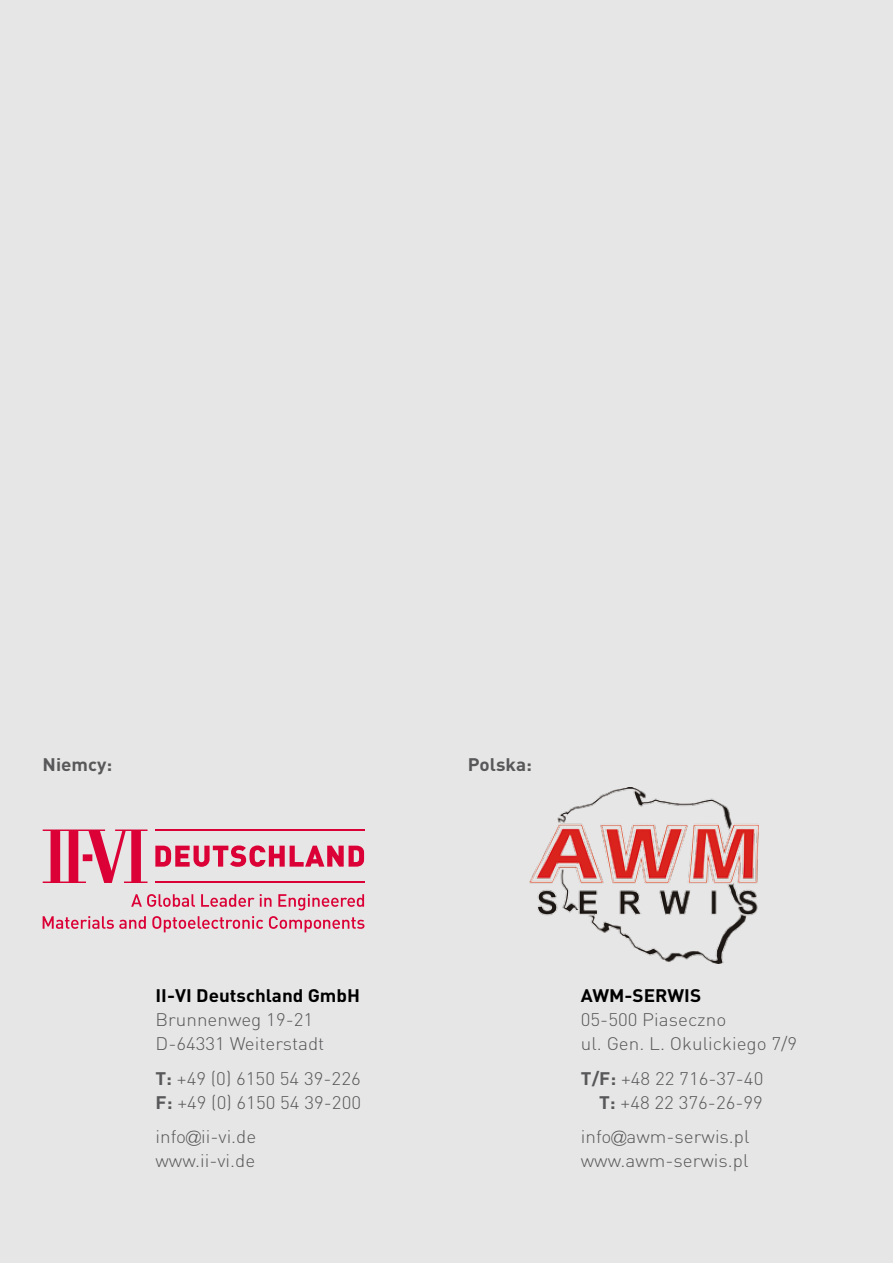
<style>
.page{position:relative;width:893px;height:1263px;background:#e6e6e6}
.page>*{position:absolute;margin:0;border:0;box-sizing:border-box;transform-origin:0 0}
.t1{font:300 18px/24px "DIN Pro";color:#58585a;scale:1.05 1}
.t2{font:700 18px "DIN Pro";color:#000;scale:1.05 1}
.t3{font:700 18px "DIN Pro";color:#58585a;scale:1.05 1}
.s1{font-weight:700}
.s2{font-family:"Gill Sans"}
</style>
<div class="page">
<hr style="left:155px;top:829px;width:209px;height:2px;background:#db0035">
<hr style="left:155px;top:881px;width:209px;height:2px;background:#db0035">
<svg style="left:43px;top:829px;width:105px;height:54px"></svg>
<svg style="left:155px;top:845px;width:209px;height:22px"></svg>
<svg style="left:131px;top:894px;width:64px;height:13px"></svg>
<svg style="left:201px;top:894px;width:53px;height:13px"></svg>
<svg style="left:260px;top:894px;width:12px;height:13px"></svg>
<svg style="left:278px;top:894px;width:86px;height:16px"></svg>
<svg style="left:43px;top:916px;width:103px;height:13px"></svg>
<svg style="left:152px;top:916px;width:111px;height:16px"></svg>
<svg style="left:269px;top:916px;width:95px;height:16px"></svg>
<img style="left:529px;top:787px;width:230px;height:176px">
<p class="t3" style="left:43px;top:752px;width:68px">Niemcy:</p>
<p class="t2" style="left:156px;top:983px;width:196px">II-VI Deutschland GmbH</p>
<p class="t1" style="left:156px;top:1007px;width:162px">Brunnenweg 19-21<br>D-64331 Weiterstadt</p>
<p class="t1" style="left:156px;top:1065px;width:197px"><span class="s1">T:</span> +49 (0) 6150 54 39-226<br><span class="s1">F:</span> +49 (0) 6150 54 39-200</p>
<p class="t1" style="left:156px;top:1124px;width:98px">info<span class="s2">@</span>ii-vi.de www.ii-vi.de</p>
<p class="t3" style="left:468px;top:752px;width:63px">Polska:</p>
<p class="t2" style="left:581px;top:983px;width:116px">AWM-SERWIS</p>
<p class="t1" style="left:581px;top:1007px;width:208px">05-500 Piaseczno<br>ul. Gen. L. Okulickiego 7/9</p>
<p class="t1" style="left:581px;top:1065px;width:175px;text-align:right"><span class="s1">T/F:</span> +48 22 716-37-40<br><span class="s1">T:</span> +48 22 376-26-99</p>
<p class="t1" style="left:581px;top:1124px;width:162px">info<span class="s2">@</span>awm-serwis.pl www.awm-serwis.pl</p>
</div>
